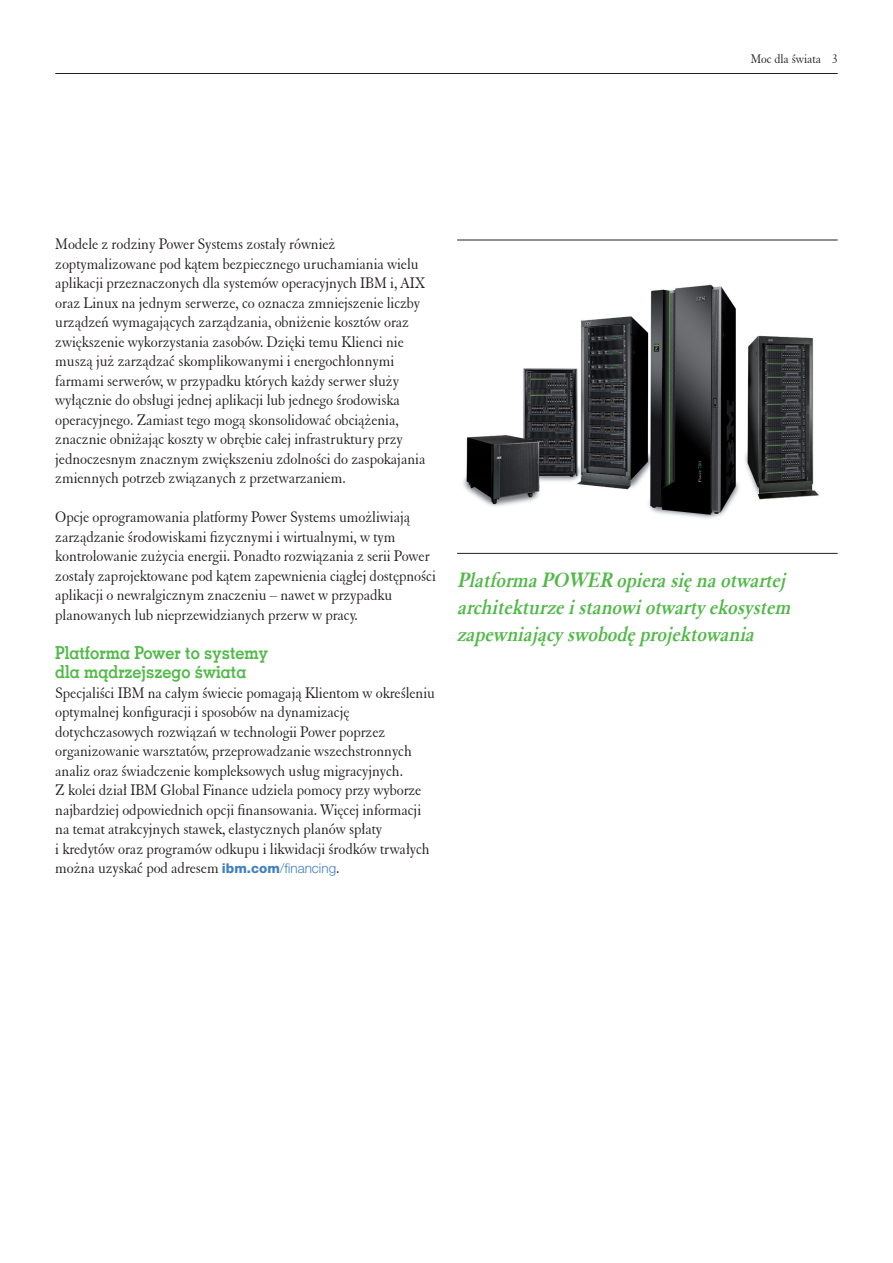
<style>
.page{position:relative;width:893px;height:1263px;background:#fff}
.page>*{position:absolute;margin:0;border:0;box-sizing:border-box;transform-origin:0 0}
.t1{font:italic 700 22.5px/27px "Elega Garmnd EU";color:#51b948;scale:.9 1}
.t2{font:18px/19.5px "Geo Slab 703 Bd EU";color:#51b948;scale:.9 1}
.t3{font:16.5px/19.5px "Elega Garmnd EU";letter-spacing:-.005em;color:#231f20;scale:.9 1}
.t4{font:13.5px "Elega Garmnd EU";color:#231f20;scale:.9 1}
.s1{font-family:"Helvetica Neue LT Pro";font-weight:800;font-size:13.5px;color:#4181c3}
.s2{font-family:"Helvetica Neue LT Pro";font-weight:300;font-size:13.5px;color:#4181c3}
</style>
<div class="page">
<hr style="left:457px;top:240px;width:381px;height:1px;background:#231f20">
<hr style="left:457px;top:553px;width:381px;height:1px;background:#231f20">
<img style="left:463px;top:284px;width:356px;height:235px">
<hr style="left:55px;top:73px;width:783px;height:1px;background:#231f20">
<p class="t4" style="left:751px;top:51px;width:98px">Moc dla świata 3</p>
<p class="t3" style="left:55px;top:234px;width:413px">Modele z rodziny Power Systems zostały również zoptymalizowane pod kątem bezpiecznego uruchamiania wielu aplikacji przeznaczonych dla systemów operacyjnych IBM i, AIX oraz Linux na jednym serwerze, co oznacza zmniejszenie liczby urządzeń wymagających zarządzania, obniżenie kosztów oraz zwiększenie wykorzystania zasobów. Dzięki temu Klienci nie muszą już zarządzać skomplikowanymi i energochłonnymi farmami serwerów, w przypadku których każdy serwer służy wyłącznie do obsługi jednej aplikacji lub jednego środowiska operacyjnego. Zamiast tego mogą skonsolidować obciążenia, znacznie obniżając koszty w obrębie całej infrastruktury przy jednoczesnym znacznym zwiększeniu zdolności do zaspokajania zmiennych potrzeb związanych z przetwarzaniem.</p>
<p class="t3" style="left:55px;top:507px;width:424px">Opcje oprogramowania platformy Power Systems umożliwiają zarządzanie środowiskami fizycznymi i wirtualnymi, w tym kontrolowanie zużycia energii. Ponadto rozwiązania z serii Power zostały zaprojektowane pod kątem zapewnienia ciągłej dostępności aplikacji o newralgicznym znaczeniu – nawet w przypadku planowanych lub nieprzewidzianych przerw w pracy.</p>
<p class="t2" style="left:55px;top:642px;width:238px">Platforma Power to systemy dla mądrzejszego świata</p>
<p class="t3" style="left:55px;top:683px;width:423px">Specjaliści IBM na całym świecie pomagają Klientom w określeniu optymalnej konfiguracji i sposobów na dynamizację dotychczasowych rozwiązań w technologii Power poprzez organizowanie warsztatów, przeprowadzanie wszechstronnych analiz oraz świadczenie kompleksowych usług migracyjnych.<br>Z kolei dział IBM Global Finance udziela pomocy przy wyborze najbardziej odpowiednich opcji finansowania. Więcej informacji na temat atrakcyjnych stawek, elastycznych planów spłaty<br>i kredytów oraz programów odkupu i likwidacji środków trwałych można uzyskać pod adresem <span class="s1">ibm.com</span><span class="s2">/financing</span>.</p>
<h1 class="t1" style="left:457px;top:567px;width:378px">PlatformaPOWER opierasięnaotwartej architekturzeistanowiotwartyekosystem zapewniającyswobodęprojektowania</h1>
</div>
